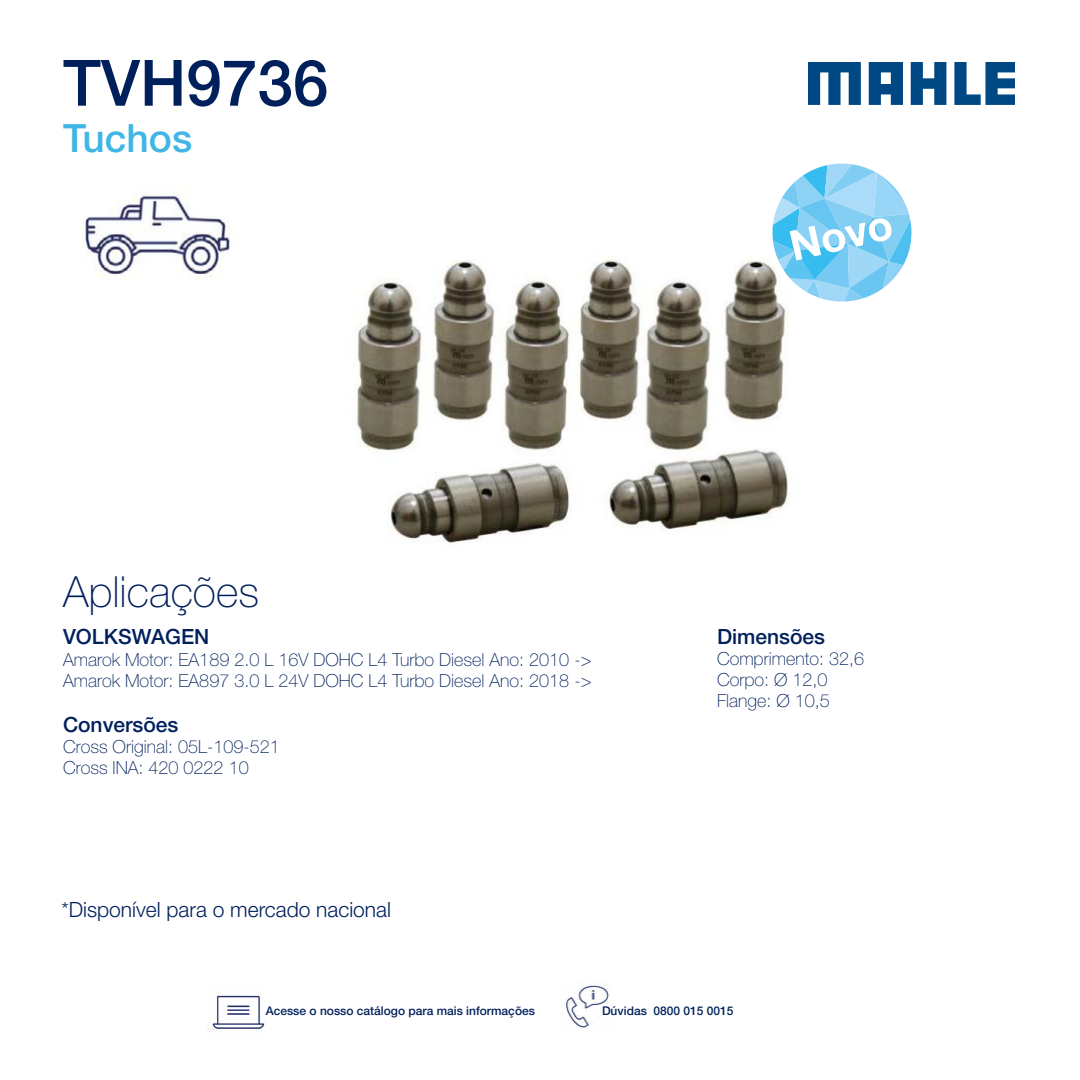
<style>
.page{position:relative;width:1080px;height:1080px;background:#fff}
.page>*{position:absolute;margin:0;border:0;box-sizing:border-box;transform-origin:0 0}
.t1{font:500 64px "Helvetica Neue LT Std";color:#00205c}
.t2{font:100 43px "Helvetica Neue LT Std";color:#00205c}
.t3{font:700 42px "Helvetica Neue LT Std";color:#fff}
.t4{font:500 39px "Helvetica Neue LT Std";color:#41b6e6}
.t5{font:300 21px "Helvetica Neue LT Std";color:#00205c}
.t6{font:500 21px "Helvetica Neue LT Std";color:#00205c}
.t7{font:100 18px/21px "Helvetica Neue LT Std";color:#00205c}
.t8{font:500 12px "Helvetica Neue LT Std";color:#00205c}
</style>
<div class="page">
<svg style="left:808px;top:62px;width:53px;height:43px"></svg>
<svg style="left:911px;top:62px;width:35px;height:43px"></svg>
<svg style="left:954px;top:62px;width:61px;height:43px"></svg>
<svg style="left:869px;top:62px;width:34px;height:43px"></svg>
<img style="left:209px;top:992px;width:56px;height:40px">
<img style="left:562px;top:982px;width:48px;height:46px">
<img style="left:356px;top:258px;width:433px;height:285px">
<svg style="left:772px;top:164px;width:140px;height:138px"></svg>
<img style="left:83px;top:191px;width:147px;height:89px">
<h1 class="t1" style="left:63px;top:45px;width:267px">TVH9736</h1>
<h3 class="t4" style="left:63px;top:115px;width:131px">Tuchos</h3>
<h2 class="t2" style="left:63px;top:567px;width:198px">Aplicações</h2>
<p class="t6" style="left:63px;top:624px;width:148px">VOLKSWAGEN</p>
<p class="t7" style="left:63px;top:649px;width:530px;line-height:21.6px">Amarok Motor: EA189 2.0 L 16V DOHC L4 Turbo Diesel Ano: 2010 -&gt;<br>Amarok Motor: EA897 3.0 L 24V DOHC L4 Turbo Diesel Ano: 2018 -&gt;</p>
<p class="t6" style="left:63px;top:712px;width:117px">Conversões</p>
<p class="t7" style="left:63px;top:736px;width:218px">Cross Original: 05L-109-521<br>Cross INA: 420 0222 10</p>
<p class="t5" style="left:62px;top:897px;width:331px">*Disponível para o mercado nacional</p>
<h3 class="t3" style="left:784px;top:221px;width:106px;rotate:-13deg">Novo</h3>
<p class="t6" style="left:717px;top:624px;width:110px">Dimensões</p>
<p class="t7" style="left:717px;top:648px;width:149px">Comprimento: 32,6<br>Corpo: Ø 12,0<br>Flange: Ø 10,5</p>
<p class="t8" style="left:266px;top:1004px;width:271px">Acesse o nosso catálogo para mais informações</p>
<p class="t8" style="left:602px;top:1004px;width:133px">Dúvidas 0800 015 0015</p>
</div>
